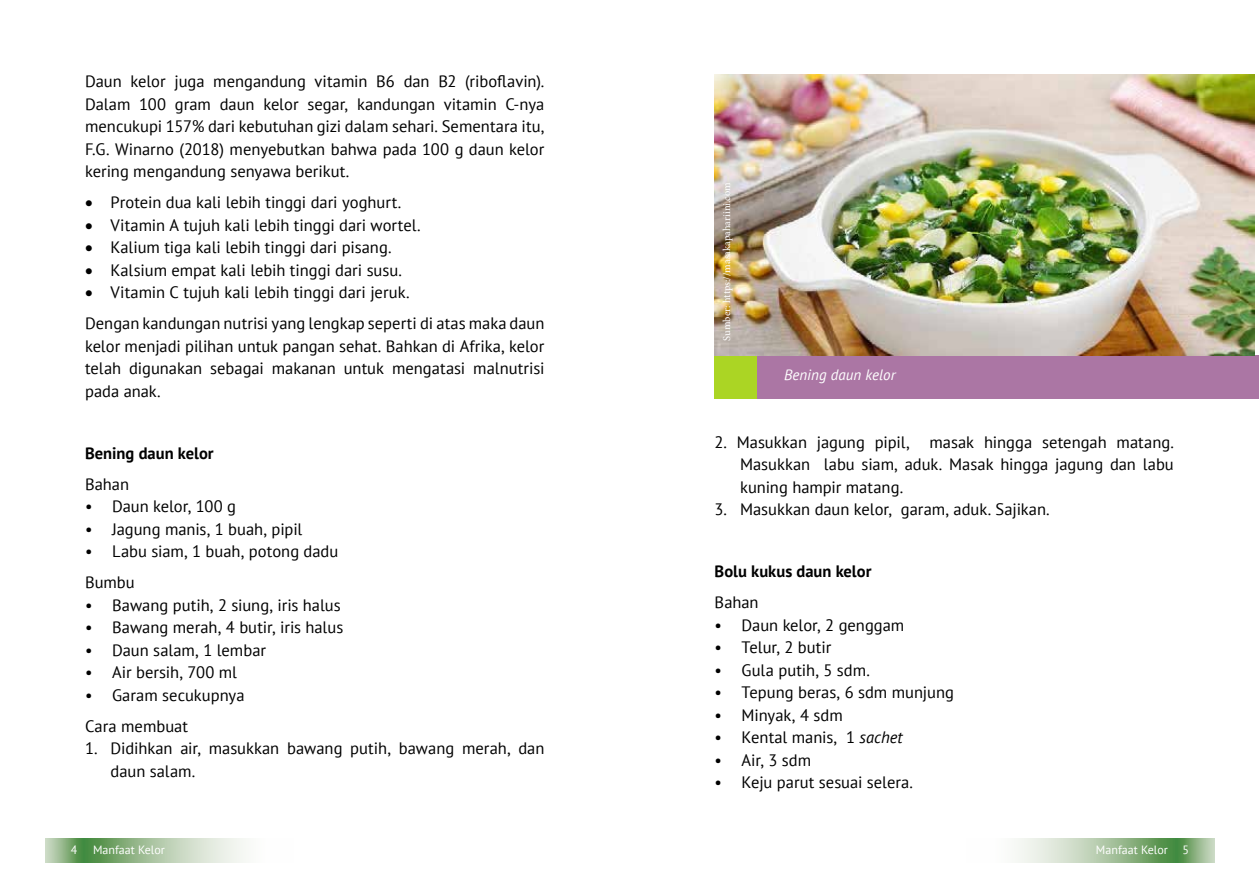
<style>
.page{position:relative;width:1259px;height:893px;background:#fff}
.page>*{position:absolute;margin:0;border:0;box-sizing:border-box;transform-origin:0 0}
.t1{font:16.5px/22.5px "PT Sans";color:#000}
.t2{font:700 16.5px "PT Sans";color:#000}
.t3{font:italic 15px "PT Sans";letter-spacing:.005em;color:#fff}
.t4{font:12px "PT Sans";color:#fff}
.t5{font:10.5px "Minion Pro";color:#fff}
.s1{font-style:italic}
</style>
<div class="page">
<div style="left:714px;top:356px;width:545px;height:43px;background:#ab76a4"></div>
<div style="left:714px;top:356px;width:43px;height:43px;background:#abd524"></div>
<img style="left:714px;top:74px;width:540px;height:282px">
<div style="left:1174px;top:838px;width:40px;height:24px;background:linear-gradient(to right,#35812e,#cdd9c3)"></div>
<div style="left:45px;top:838px;width:40px;height:24px;background:linear-gradient(to right,#d8dfce,#408738)"></div>
<svg style="left:1016px;top:838px;width:158px;height:24px;background:#afc9a8"></svg>
<svg style="left:85px;top:838px;width:160px;height:24px;background:#aec8a7"></svg>
<p class="t1" style="left:85px;top:70px;width:461px;text-align:justify">Daun kelor juga mengandung vitamin B6 dan B2 (riboflavin).<br>Dalam 100 gram daun kelor segar, kandungan vitamin C-nya mencukupi 157% dari kebutuhan gizi dalam sehari. Sementara itu, F.G. Winarno (2018) menyebutkan bahwa pada 100 g daun kelor kering mengandung senyawa berikut.</p>
<p class="t1" style="left:85px;top:191px;width:318px">• Protein dua kali lebih tinggi dari yoghurt.</p>
<p class="t1" style="left:85px;top:213px;width:337px">• Vitamin A tujuh kali lebih tinggi dari wortel.</p>
<p class="t1" style="left:85px;top:236px;width:308px">• Kalium tiga kali lebih tinggi dari pisang.</p>
<p class="t1" style="left:85px;top:258px;width:318px">• Kalsium empat kali lebih tinggi dari susu.</p>
<p class="t1" style="left:85px;top:276px;width:461px;line-height:31px">• Vitamin C tujuh kali lebih tinggi dari jeruk.<br>Dengan kandungan nutrisi yang lengkap seperti di atas maka daun</p>
<p class="t1" style="left:85px;top:334px;width:461px;text-align:justify">kelor menjadi pilihan untuk pangan sehat. Bahkan di Afrika, kelor telah digunakan sebagai makanan untuk mengatasi malnutrisi pada anak.</p>
<p class="t2" style="left:85px;top:442px;width:130px">Bening daun kelor</p>
<p class="t1" style="left:85px;top:472px;width:46px">Bahan</p>
<p class="t1" style="left:85px;top:495px;width:152px">• Daun kelor, 100 g</p>
<p class="t1" style="left:85px;top:517px;width:219px">• Jagung manis, 1 buah, pipil</p>
<p class="t1" style="left:85px;top:536px;width:255px;line-height:31px">• Labu siam, 1 buah, potong dadu<br>Bumbu</p>
<p class="t1" style="left:85px;top:593px;width:257px">• Bawang putih, 2 siung, iris halus</p>
<p class="t1" style="left:85px;top:616px;width:260px">• Bawang merah, 4 butir, iris halus</p>
<p class="t1" style="left:85px;top:638px;width:183px">• Daun salam, 1 lembar</p>
<p class="t1" style="left:85px;top:661px;width:153px">• Air bersih, 700 ml</p>
<p class="t1" style="left:85px;top:679px;width:161px;line-height:31px">• Garam secukupnya<br>Cara membuat</p>
<p class="t1" style="left:111px;top:737px;width:435px;text-indent:-26px">1. Didihkan air, masukkan bawang putih, bawang merah, dan daun salam.</p>
<p class="t5" style="left:720px;top:341px;width:160px;rotate:-90deg">Sumber: https://masakapahariini.com</p>
<p class="t3" style="left:784px;top:366px;width:113px">Bening daun kelor</p>
<p class="t1" style="left:740px;top:430px;width:435px;text-align:justify;text-indent:-26px">2. Masukkan jagung pipil, masak hingga setengah matang.<br>Masukkan labu siam, aduk. Masak hingga jagung dan labu kuning hampir matang.</p>
<p class="t1" style="left:714px;top:498px;width:337px">3. Masukkan daun kelor, garam, aduk. Sajikan.</p>
<p class="t2" style="left:714px;top:560px;width:158px">Bolu kukus daun kelor</p>
<p class="t1" style="left:714px;top:591px;width:46px">Bahan</p>
<p class="t1" style="left:714px;top:613px;width:191px">• Daun kelor, 2 genggam</p>
<p class="t1" style="left:714px;top:636px;width:118px">• Telur, 2 butir</p>
<p class="t1" style="left:714px;top:658px;width:157px">• Gula putih, 5 sdm.</p>
<p class="t1" style="left:714px;top:681px;width:241px">• Tepung beras, 6 sdm munjung</p>
<p class="t1" style="left:714px;top:703px;width:130px">• Minyak, 4 sdm</p>
<p class="t1" style="left:714px;top:726px;width:190px">• Kental manis, 1 <span class="s1">sachet</span></p>
<p class="t1" style="left:714px;top:748px;width:98px">• Air, 3 sdm</p>
<p class="t1" style="left:714px;top:771px;width:200px">• Keju parut sesuai selera.</p>
<p class="t4" style="left:71px;top:842px;width:8px">4</p>
<p class="t4" style="left:93px;top:842px;width:73px">Manfaat Kelor</p>
<p class="t4" style="left:1096px;top:842px;width:94px">Manfaat Kelor 5</p>
</div>
